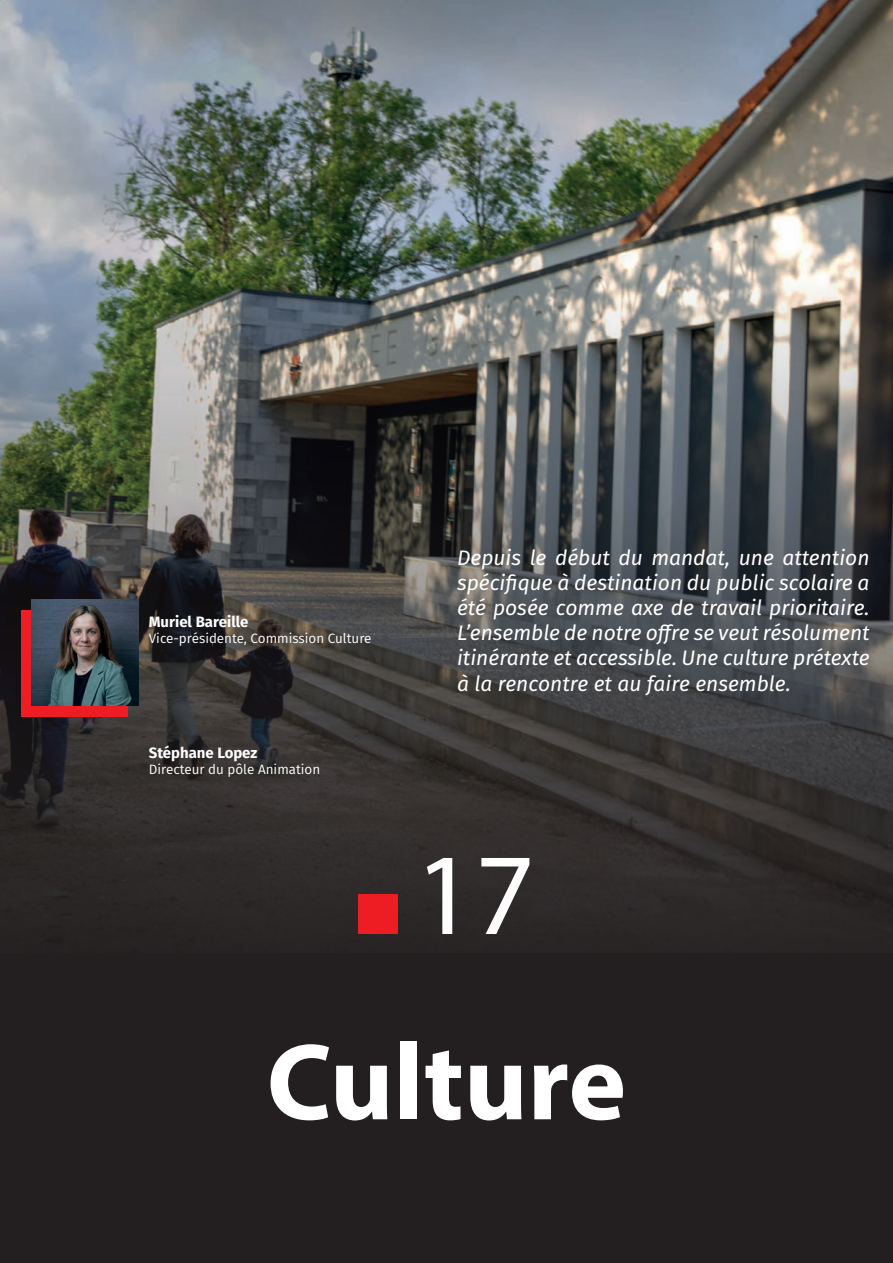
<style>
.page{position:relative;width:893px;height:1263px;background:#fff}
.page>*{position:absolute;margin:0;border:0;box-sizing:border-box;transform-origin:0 0}
.t1{font:117px "Myriad Pro";color:#fff}
.t2{font:700 109.5px "Myriad Pro";color:#fff}
.t3{font:italic 21px/25.2px "Fira Sans";color:#fff;text-align:justify}
.t4{font:700 15px "Fira Sans";color:#fff}
.t5{font:13.5px "Fira Sans";color:#fff}
</style>
<div class="page">
<div style="left:0;top:948px;width:893px;height:315px;background:#231f20"></div>
<img style="left:0;top:0;width:893px;height:948px">
<div style="left:21px;top:610px;width:107px;height:106px;background:#ee1d23"></div>
<img style="left:32px;top:600px;width:106px;height:106px">
<div style="left:358px;top:894px;width:40px;height:40px;background:#ee1d23"></div>
<p class="t4" style="left:149px;top:609px;width:101px">Muriel Bareille</p>
<p class="t5" style="left:149px;top:628px;width:224px">Vice-présidente, Commission Culture</p>
<p class="t4" style="left:149px;top:740px;width:110px">Stéphane Lopez</p>
<p class="t5" style="left:149px;top:759px;width:173px">Directeur du pôle Animation</p>
<p class="t3" style="left:457px;top:544px;width:414px">Depuis le début du mandat, une attention spécifique à destination du public scolaire a été posée comme axe de travail prioritaire.<br>L’ensemble de notre offre se veut résolument itinérante et accessible. Une culture prétexte à la rencontre et au faire ensemble.</p>
<h1 class="t1" style="left:415px;top:823px;width:122px">17</h1>
<h2 class="t2" style="left:267px;top:1011px;width:361px">Culture</h2>
</div>
